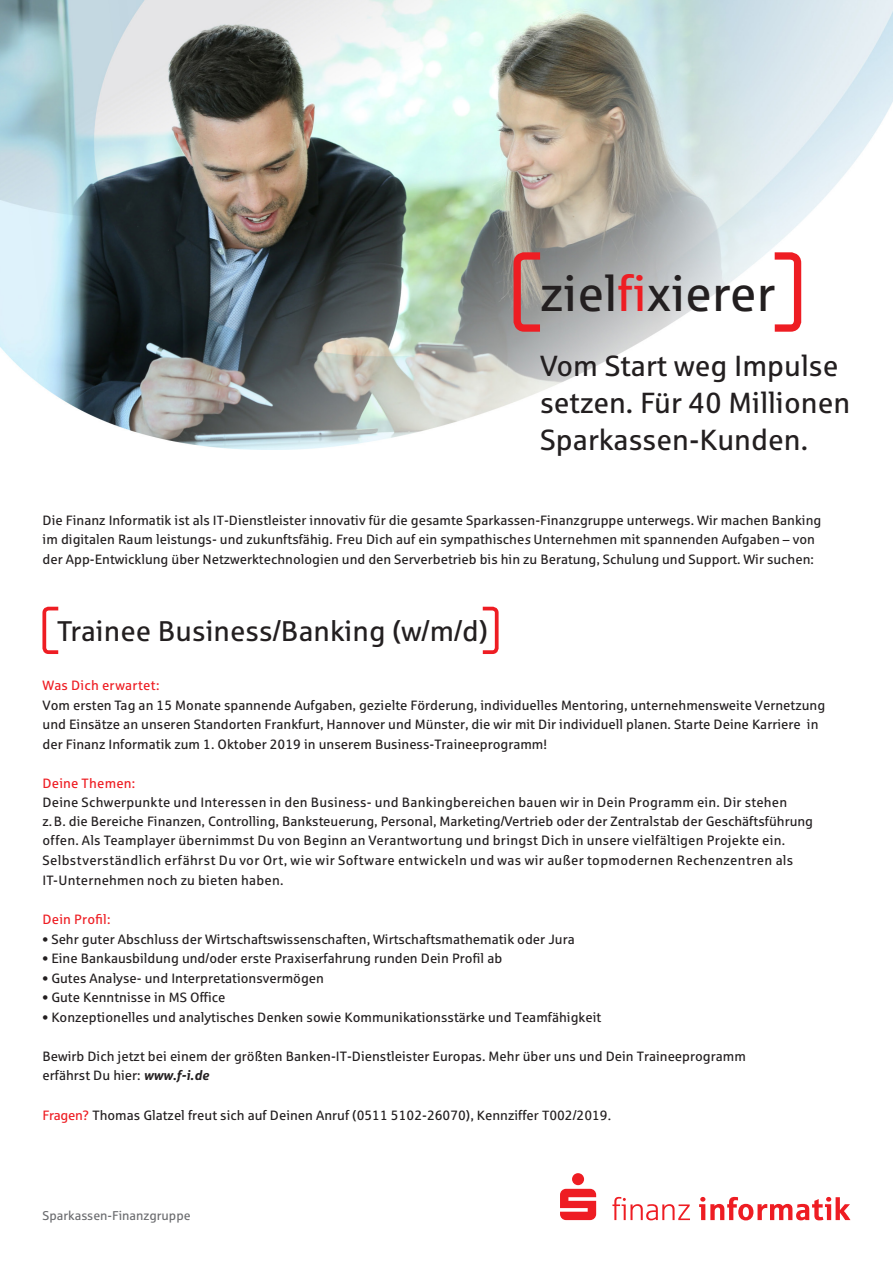
<style>
.page{position:relative;width:893px;height:1263px;background:#fff}
.page>*{position:absolute;margin:0;border:0;box-sizing:border-box;transform-origin:0 0}
.t1{font:49.65px "Sparkasse Rg";color:#231f20}
.t2{font:29.1px/36.9px "Sparkasse Rg";color:#231f20}
.t3{font:28.5px "Sparkasse Rg";color:#231f20}
.t4{font:13.5px/19.5px "Sparkasse Rg";color:#231f20}
.t5{font:13.5px "Sparkasse Rg";letter-spacing:.015em;color:#ee1d23}
.t6{font:12.75px "Sparkasse Rg";color:#6c6d70}
.s1{color:#ee1d23}
.s2{font-style:inherit}
.s3{font-style:italic}
.s4{font-weight:700;font-style:italic}
</style>
<div class="page">
<img style="left:0;top:0;width:893px;height:449px">
<svg style="left:560px;top:1173px;width:290px;height:47px"></svg>
<svg style="left:42px;top:606px;width:17px;height:48px"></svg>
<svg style="left:482px;top:606px;width:17px;height:48px"></svg>
<svg style="left:767px;top:249px;width:38px;height:86px"></svg>
<svg style="left:510px;top:249px;width:37px;height:86px;background:#b17b79"></svg>
<h1 class="t1" style="left:540px;top:264px;width:237px">ziel<span class="s1">fi</span>xierer</h1>
<h2 class="t2" style="left:540px;top:346px;width:312px">Vom Start weg Impulse setzen. Für 40 Millionen<br>Sparkassen-Kunden.</h2>
<p class="t4" style="left:43px;top:510px;width:780px">Die Finanz Informatik ist <span class="s2">als IT-Dienstleister</span> innovativ für die gesamte Sparkassen-Finanzgruppe unterwegs. Wir machen Banking im digitalen Raum leistungs- und zukunftsfähig. Freu Dich auf ein sympathische<span class="s3">s</span> <span class="s2">Unternehmen mit spannenden Aufgaben</span> – von der App-Entwicklung über Netzwerktechnologien und den Serverbetrieb bis hin zu Beratung, Schulung und Support. Wir suchen:</p>
<h3 class="t3" style="left:57px;top:614px;width:432px">Trainee Business/Banking <span class="s2">(w/m/d)</span></h3>
<p class="t5" style="left:43px;top:677px;width:119px">Was Dich erwartet:</p>
<p class="t4" style="left:43px;top:695px;width:784px">Vom ersten Tag an 15 Monate spannende Aufgaben, gezielte Förderung, individuelles Mentoring, unternehmensweite Vernetzung und Einsätze <span class="s2">an</span> unseren Standorten Frankfurt, Hannover und Münster, die wir mit Dir individuell planen. Starte Deine Karriere in der Finanz Informatik zum 1. Oktober 2019 in unserem Business-Traineeprogramm!</p>
<p class="t5" style="left:43px;top:775px;width:94px">Deine Themen:</p>
<p class="t4" style="left:43px;top:792px;width:772px">Deine Schwerpunkte und Interessen in den Business- und Bankingbereichen bauen wir in Dein Programm ein. Dir stehen<br>z. B. die Bereiche Finanzen, Controlling, Banksteuerung, Personal, Marketing/Vertrieb oder der Zentralstab der Geschäftsführung offen. Als Teamplayer übernimmst Du von Beginn an Verantwortung und bringst Dich in unsere vielfältigen Projekte ein.<br>Selbstverständlich erfährst Du vor Ort, wie wir Software entwickeln und was wir außer topmodernen Rechenzentren als IT-Unternehmen noch zu bieten haben.</p>
<p class="t5" style="left:43px;top:911px;width:69px">Dein Profil:</p>
<p class="t4" style="left:43px;top:929px;width:534px">• Sehr guter Abschluss der Wirtschaftswissenschaften, Wirtschaftsmathematik oder Jura</p>
<p class="t4" style="left:43px;top:948px;width:461px">• Eine Bankausbildung und/oder erste Praxiserfahrung runden Dein Profil ab</p>
<p class="t4" style="left:43px;top:968px;width:283px">• Gutes Analyse- und Interpretationsvermögen</p>
<p class="t4" style="left:43px;top:987px;width:184px">• Gute Kenntnisse in <span class="s2">MS Office</span></p>
<p class="t4" style="left:43px;top:1007px;width:560px">• Konzeptionelles und analytisches Denken sowie Kommunikationsstärke und Teamfähigkeit</p>
<p class="t4" style="left:43px;top:1046px;width:705px">Bewirb Dich jetzt bei einem der größten Banken-IT-Dienstleister Europas. Mehr über uns und Dein Traineeprogramm erfährst Du hier: <span class="s4">www.f-i.de</span></p>
<p class="t4" style="left:43px;top:1105px;width:570px"><span class="s1">Fragen?</span> Thomas Glatzel freut sich auf Deinen Anruf (0511 5102-26070), Kennziffer T002/2019.</p>
<p class="t6" style="left:43px;top:1208px;width:150px">Sparkassen-Finanzgruppe</p>
</div>
